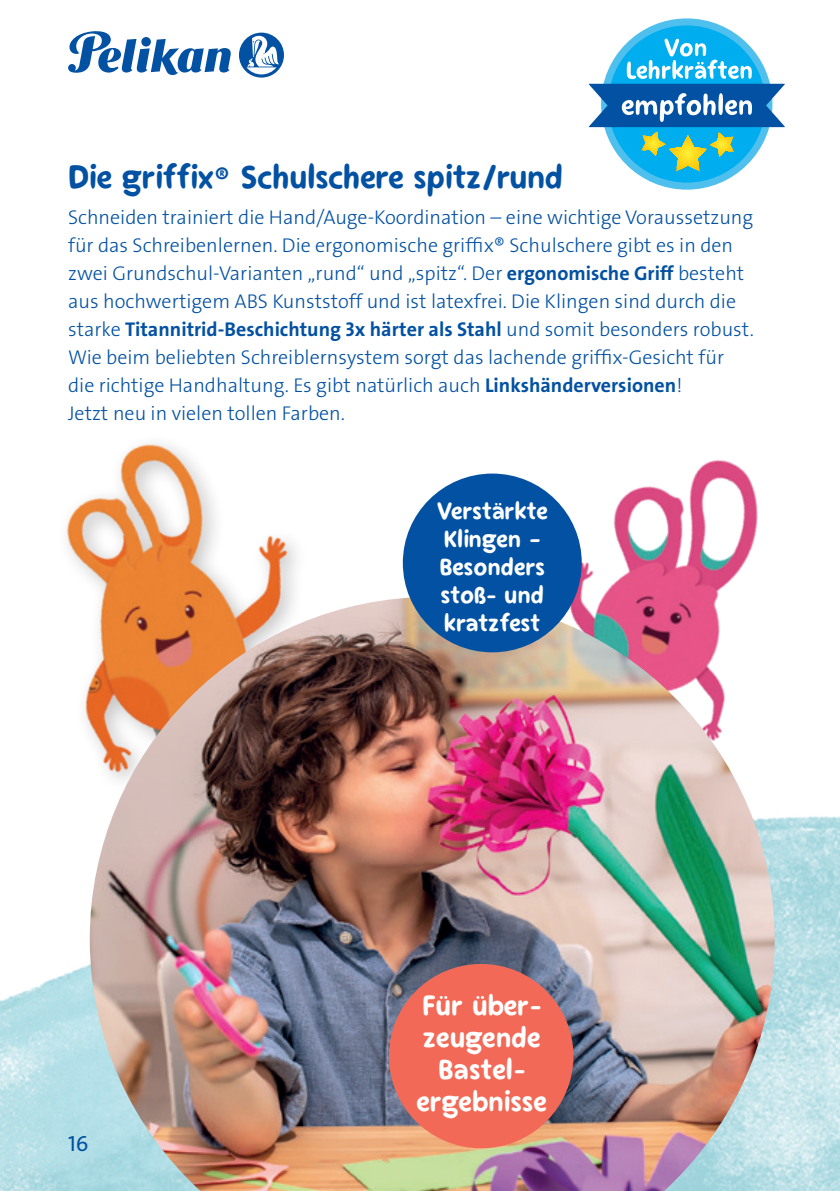
<style>
.page{position:relative;width:840px;height:1191px;background:#fff}
.page>*{position:absolute;margin:0;border:0;box-sizing:border-box;transform-origin:0 0}
.t1{font:30px "Pelikan The Handwriting";letter-spacing:-.01em;color:#0351a2}
.BubbleText{font:26px "Pelikan The Handwriting";color:#fff}
.Bubble_Text_weiss{font:22px/28px "Pelikan The Handwriting";color:#fff;text-align:justify}
.t2{font:22px "Pelikan The Sans";color:#0351a2}
.t3{font:300 20px/28px "Pelikan The Sans";color:#0351a2}
.s1{font-weight:700}
</style>
<div class="page">
<img style="left:0;top:816px;width:839px;height:375px">
<svg style="left:68px;top:31px;width:163px;height:44px"></svg>
<svg style="left:239px;top:33px;width:45px;height:45px"></svg>
<img style="left:516px;top:460px;width:242px;height:137px">
<img style="left:0;top:443px;width:297px;height:451px">
<img style="left:90px;top:597px;width:684px;height:594px">
<div style="left:402px;top:473px;width:179px;height:179px;background:#0351a2;border-radius:50%"></div>
<div style="left:388px;top:964px;width:185px;height:184px;background:#f26a57;border-radius:50%"></div>
<div style="left:600px;top:18px;width:172px;height:172px;background:#4fc0ee;border-radius:50%"></div>
<div style="left:607px;top:25px;width:158px;height:158px;background:#00aeef;border-radius:50%"></div>
<svg style="left:588px;top:38px;width:196px;height:134px"></svg>
<p class="t1" style="left:68px;top:157px;width:495px">Die griffix® Schulschere spitz/rund</p>
<p class="t3" style="left:68px;top:204px;width:687px">Schneiden trainiert die Hand/Auge-Koordination – eine wichtige Voraussetzung für das Schreibenlernen. Die ergonomische griffix® Schulschere gibt es in den zwei Grundschul-Varianten „rund“ und „spitz“. Der <span class="s1">ergonomische Griff</span> besteht aus hochwertigem ABS Kunststoff und ist latexfrei. Die Klingen sind durch die starke <span class="s1">Titannitrid-Beschichtung 3x härter als Stahl</span> und somit besonders robust.<br>Wie beim beliebten Schreiblernsystem sorgt das lachende griffix-Gesicht für die richtige Handhaltung. Es gibt natürlich auch <span class="s1">Linkshänderversionen</span>!<br>Jetzt neu in vielen tollen Farben.</p>
<p class="Bubble_Text_weiss" style="left:436px;top:498px;width:113px">Verstärkte</p>
<p class="Bubble_Text_weiss" style="left:443px;top:526px;width:99px">Klingen –</p>
<p class="Bubble_Text_weiss" style="left:439px;top:554px;width:107px">Besonders stoß- und kratzfest</p>
<p class="t2" style="left:68px;top:1132px;width:22px">16</p>
<p class="BubbleText" style="left:422px;top:988px;width:121px">Für über-</p>
<p class="BubbleText" style="left:423px;top:1020px;width:119px">zeugende</p>
<p class="BubbleText" style="left:438px;top:1052px;width:89px">Bastel-</p>
<p class="BubbleText" style="left:416px;top:1084px;width:132px">ergebnisse</p>
</div>
